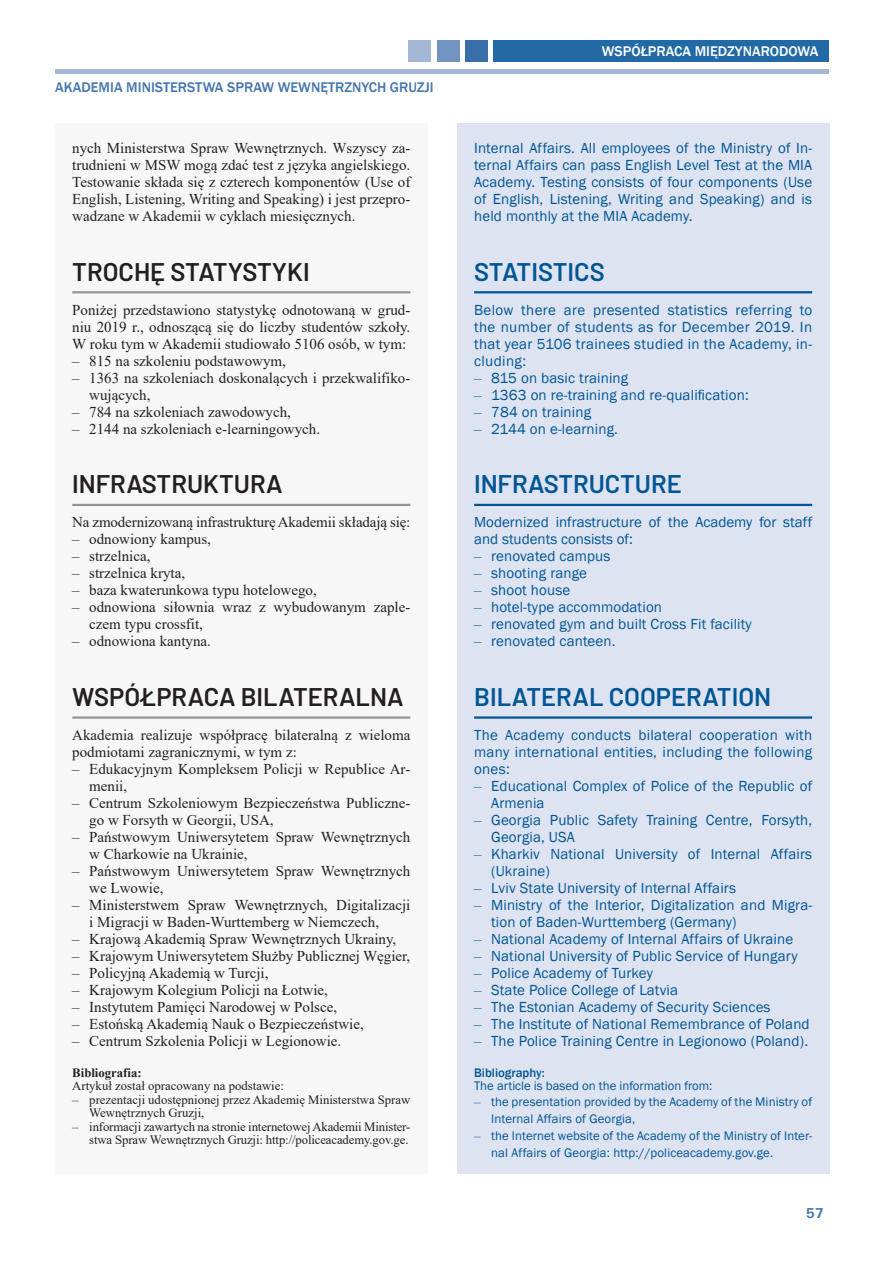
<style>
.page{position:relative;width:893px;height:1263px;background:#fff}
.page>*{position:absolute;margin:0;border:0;box-sizing:border-box;transform-origin:0 0}
.t1{font:600 25.5px "Barlow";color:#231f20}
.t2{font:600 25.5px "Barlow";color:#005595}
.t3{font:15px/17px "Times New Roman";color:#231f20}
.t4{font:15px/17px "Franklin Gothic";letter-spacing:.01em;color:#005595}
.t5{font:500 14.4px "Franklin Gothic";color:#4476ae}
.t6{font:500 14.4px "Franklin Gothic";color:#fff}
.t7{font:700 14.4px "Univers";color:#4476ae}
.t8{font:12.75px/13.5px "Times New Roman";color:#231f20}
.t9{font:12.75px/17px "Franklin Gothic";letter-spacing:.01em;color:#005595}
.t10{font:700 12.75px "Times New Roman";color:#231f20}
.t11{font:500 12.75px "Franklin Gothic";color:#005595}
.s1{font-family:"Times New Roman"}
</style>
<div class="page">
<hr style="left:55px;top:70px;width:774px;height:4px;background:#a4b7d7">
<div style="left:493px;top:41px;width:336px;height:21px;background:#216aa5"></div>
<div style="left:465px;top:41px;width:23px;height:21px;background:#386fa9"></div>
<div style="left:437px;top:41px;width:22px;height:21px;background:#7393c1"></div>
<div style="left:408px;top:41px;width:23px;height:21px;background:#a4b7d7"></div>
<div style="left:55px;top:123px;width:372px;height:1051px;background:#f7f7f8"></div>
<hr style="left:72px;top:291px;width:338px;height:2px;background:#939598">
<hr style="left:72px;top:504px;width:338px;height:2px;background:#939598">
<hr style="left:72px;top:716px;width:338px;height:3px;background:#939598">
<div style="left:457px;top:123px;width:372px;height:1051px;background:#dde3f0"></div>
<hr style="left:474px;top:291px;width:338px;height:2px;background:#005595">
<hr style="left:474px;top:504px;width:338px;height:2px;background:#005595">
<hr style="left:474px;top:716px;width:338px;height:3px;background:#005595">
<p class="t5" style="left:55px;top:78px;width:380px">AKADEMIA MINISTERSTWA SPRAW WEWNĘTRZNYCH GRUZJI</p>
<p class="t3" style="left:72px;top:139px;width:340px;text-align:justify">nych Ministerstwa Spraw Wewnętrznych. Wszyscy za&shy;trudnieni w MSW mogą zdać test z języka angielskiego.<br>Testowanie składa się z czterech komponentów (Use of English, Listening, Writing and Speaking) i jest przepro&shy;wadzane w Akademii w cyklach miesięcznych.</p>
<h1 class="t1" style="left:72px;top:253px;width:239px">TROCHĘ STATYSTYKI</h1>
<p class="t3" style="left:72px;top:301px;width:340px;text-align:justify">Poniżej przedstawiono statystykę odnotowaną w grud&shy;niu 2019 r., odnoszącą się do liczby studentów szkoły.<br>W roku tym w Akademii studiowało 5106 osób, w tym:</p>
<p class="t3" style="left:72px;top:352px;width:215px">– 815 na szkoleniu podstawowym,</p>
<p class="t3" style="left:89px;top:369px;width:323px;text-indent:-17px">– 1363 na szkoleniach doskonalących i przekwalifiko&shy;wujących,</p>
<p class="t3" style="left:72px;top:403px;width:220px">– 784 na szkoleniach zawodowych,</p>
<p class="t3" style="left:72px;top:420px;width:249px">– 2144 na szkoleniach e-learningowych.</p>
<h1 class="t1" style="left:72px;top:465px;width:212px">INFRASTRUKTURA</h1>
<p class="t3" style="left:72px;top:513px;width:340px">Na zmodernizowaną infrastrukturę Akademii składają się:</p>
<p class="t3" style="left:72px;top:530px;width:140px">– odnowiony kampus,</p>
<p class="t3" style="left:72px;top:547px;width:80px">– strzelnica,</p>
<p class="t3" style="left:72px;top:564px;width:114px">– strzelnica kryta,</p>
<p class="t3" style="left:72px;top:581px;width:246px">– baza kwaterunkowa typu hotelowego,</p>
<p class="t3" style="left:89px;top:598px;width:323px;text-indent:-17px">– odnowiona siłownia wraz z wybudowanym zaple&shy;czem typu crossfit,</p>
<p class="t3" style="left:72px;top:632px;width:140px">– odnowiona kantyna.</p>
<h1 class="t1" style="left:72px;top:678px;width:333px">WSPÓŁPRACA BILATERALNA</h1>
<p class="t3" style="left:72px;top:726px;width:340px">Akademia realizuje współpracę bilateralną z wieloma podmiotami zagranicznymi, w tym z:</p>
<p class="t3" style="left:89px;top:760px;width:323px;text-indent:-17px">– Edukacyjnym Kompleksem Policji w Republice Ar&shy;menii,</p>
<p class="t3" style="left:89px;top:794px;width:323px;text-indent:-17px">– Centrum Szkoleniowym Bezpieczeństwa Publiczne&shy;go w Forsyth w Georgii, USA,</p>
<p class="t3" style="left:89px;top:828px;width:323px;text-indent:-17px">– Państwowym Uniwersytetem Spraw Wewnętrznych w Charkowie na Ukrainie,</p>
<p class="t3" style="left:89px;top:862px;width:323px;text-indent:-17px">– Państwowym Uniwersytetem Spraw Wewnętrznych we Lwowie,</p>
<p class="t3" style="left:89px;top:896px;width:323px;text-indent:-17px">– Ministerstwem Spraw Wewnętrznych, Digitalizacji i Migracji w Baden-Wurttemberg w Niemczech,</p>
<p class="t3" style="left:72px;top:930px;width:326px">– Krajową Akademią Spraw Wewnętrznych Ukrainy,</p>
<p class="t3" style="left:72px;top:947px;width:340px">– Krajowym Uniwersytetem Służby Publicznej Węgier,</p>
<p class="t3" style="left:72px;top:964px;width:198px">– Policyjną Akademią w Turcji,</p>
<p class="t3" style="left:72px;top:981px;width:257px">– Krajowym Kolegium Policji na Łotwie,</p>
<p class="t3" style="left:72px;top:998px;width:266px">– Instytutem Pamięci Narodowej w Polsce,</p>
<p class="t3" style="left:72px;top:1015px;width:293px">– Estońską Akademią Nauk o Bezpieczeństwie,</p>
<p class="t3" style="left:72px;top:1032px;width:271px">– Centrum Szkolenia Policji w Legionowie.</p>
<p class="t10" style="left:72px;top:1063px;width:71px">Bibliografia:</p>
<p class="t8" style="left:72px;top:1079px;width:213px">Artykuł został opracowany na podstawie:</p>
<p class="t8" style="left:89px;top:1092px;width:323px;text-indent:-17px">– prezentacji udostępnionej przez Akademię Ministerstwa Spraw<br>Wewnętrznych Gruzji,</p>
<p class="t8" style="left:72px;top:1119px;width:340px;text-align:right">– informacji zawartych na stronie internetowej Akademii Minister&shy;stwa Spraw Wewnętrznych Gruzji: http://policeacademy.gov.ge.</p>
<p class="t6" style="left:602px;top:43px;width:218px">WSPÓŁPRACA MIĘDZYNARODOWA</p>
<p class="t4" style="left:474px;top:140px;width:340px;text-align:justify">Internal Affairs. All employees of the Ministry of In&shy;ternal Affairs can pass English Level Test at the MIA Academy. Testing consists of four components (Use of English, Listening, Writing and Speaking) and is held monthly at the MIA Academy.</p>
<h1 class="t2" style="left:474px;top:253px;width:132px">STATISTICS</h1>
<p class="t4" style="left:474px;top:301px;width:340px;text-align:justify">Below there are presented statistics referring to the number of students as for December 2019. In that year 5106 trainees studied in the Academy, in&shy;cluding:</p>
<p class="t4" style="left:474px;top:370px;width:156px"><span class="s1">–</span> 815 on basic training</p>
<p class="t4" style="left:474px;top:387px;width:276px"><span class="s1">–</span> 1363 on re-training and re-qualification:</p>
<p class="t4" style="left:474px;top:404px;width:119px"><span class="s1">–</span> 784 on training</p>
<p class="t4" style="left:474px;top:421px;width:145px"><span class="s1">–</span> 2144 on e-learning.</p>
<h1 class="t2" style="left:474px;top:465px;width:209px">INFRASTRUCTURE</h1>
<p class="t4" style="left:474px;top:514px;width:340px">Modernized infrastructure of the Academy for staff and students consists of:</p>
<p class="t4" style="left:474px;top:548px;width:138px"><span class="s1">–</span> renovated campus</p>
<p class="t4" style="left:474px;top:565px;width:114px"><span class="s1">–</span> shooting range</p>
<p class="t4" style="left:474px;top:582px;width:98px"><span class="s1">–</span> shoot house</p>
<p class="t4" style="left:474px;top:599px;width:189px"><span class="s1">–</span> hotel-type accommodation</p>
<p class="t4" style="left:474px;top:616px;width:279px"><span class="s1">–</span> renovated gym and built Cross Fit facility</p>
<p class="t4" style="left:474px;top:633px;width:143px"><span class="s1">–</span> renovated canteen.</p>
<h1 class="t2" style="left:474px;top:678px;width:299px">BILATERAL COOPERATION</h1>
<p class="t4" style="left:474px;top:727px;width:340px;text-align:justify">The Academy conducts bilateral cooperation with many international entities, including the following ones:</p>
<p class="t4" style="left:491px;top:778px;width:323px;text-indent:-17px"><span class="s1">–</span> Educational Complex of Police of the Republic of<br>Armenia</p>
<p class="t4" style="left:491px;top:812px;width:323px;text-indent:-17px"><span class="s1">–</span> Georgia Public Safety Training Centre, Forsyth,<br>Georgia, USA</p>
<p class="t4" style="left:491px;top:846px;width:323px;text-indent:-17px"><span class="s1">–</span> Kharkiv National University of Internal Affairs (Ukraine)</p>
<p class="t4" style="left:474px;top:880px;width:263px"><span class="s1">–</span> Lviv State University of Internal Affairs</p>
<p class="t4" style="left:491px;top:897px;width:323px;text-indent:-17px"><span class="s1">–</span> Ministry of the Interior, Digitalization and Migra&shy;tion of Baden-Wurttemberg (Germany)</p>
<p class="t4" style="left:474px;top:931px;width:321px"><span class="s1">–</span> National Academy of Internal Affairs of Ukraine</p>
<p class="t4" style="left:474px;top:948px;width:325px"><span class="s1">–</span> National University of Public Service of Hungary</p>
<p class="t4" style="left:474px;top:965px;width:180px"><span class="s1">–</span> Police Academy of Turkey</p>
<p class="t4" style="left:474px;top:982px;width:205px"><span class="s1">–</span> State Police College of Latvia</p>
<p class="t4" style="left:474px;top:999px;width:298px"><span class="s1">–</span> The Estonian Academy of Security Sciences</p>
<p class="t4" style="left:474px;top:1016px;width:337px"><span class="s1">–</span> The Institute of National Remembrance of Poland</p>
<p class="t4" style="left:474px;top:1033px;width:335px"><span class="s1">–</span> The Police Training Centre in Legionowo (Poland).</p>
<p class="t11" style="left:474px;top:1064px;width:72px">Bibliography:</p>
<p class="t9" style="left:474px;top:1078px;width:240px">The article is based on the information from:</p>
<p class="t9" style="left:491px;top:1093px;width:323px;text-indent:-17px"><span class="s1">–</span> the presentation provided by the Academy of the Ministry of<br>Internal Affairs of Georgia,</p>
<p class="t9" style="left:491px;top:1127px;width:323px;text-indent:-17px"><span class="s1">–</span> the Internet website of the Academy of the Ministry of Inter&shy;nal Affairs of Georgia: http://policeacademy.gov.ge.</p>
<p class="t7" style="left:806px;top:1204px;width:20px">57</p>
</div>
